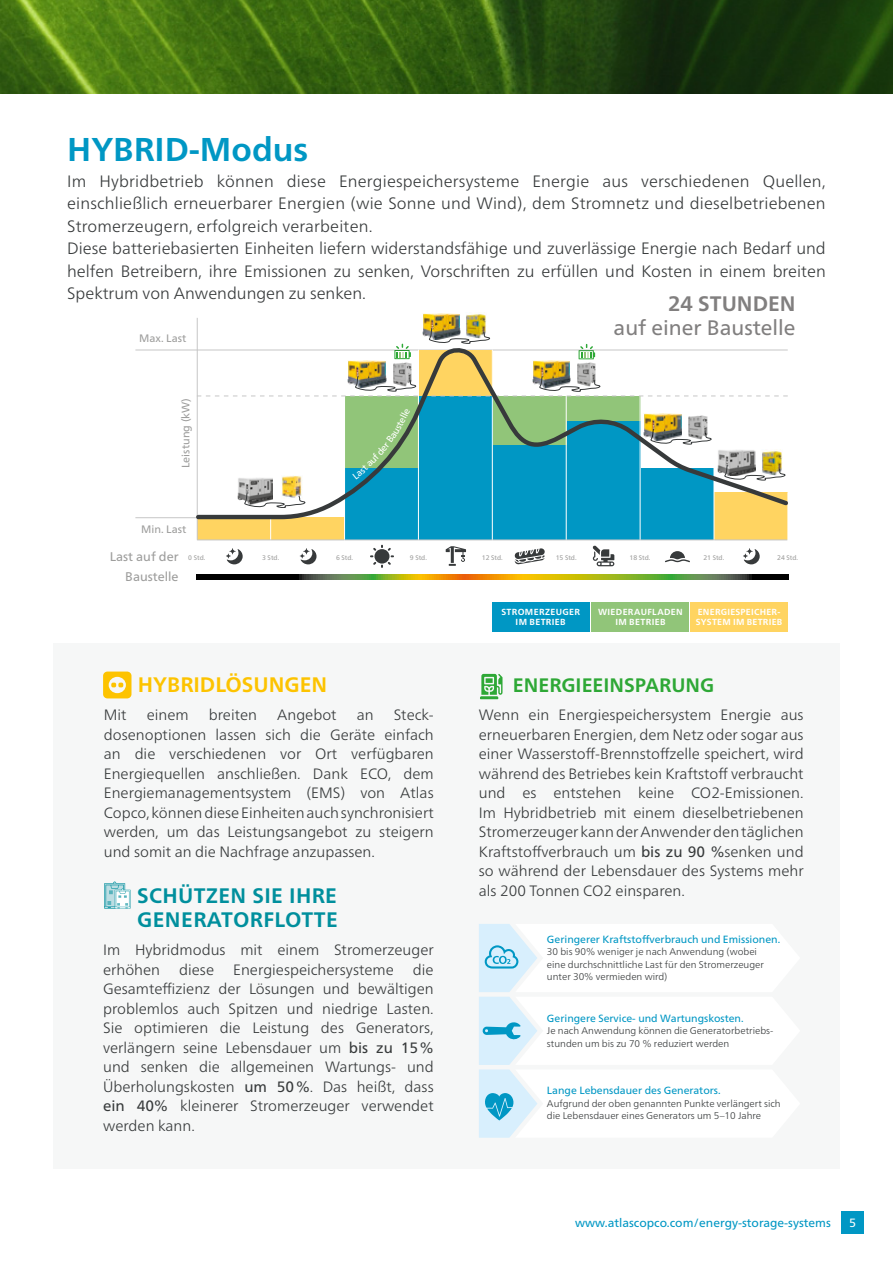
<style>
.page{position:relative;width:893px;height:1263px;background:#fff}
.page>*{position:absolute;margin:0;border:0;box-sizing:border-box;transform-origin:0 0}
.t1{font:700 33px "Neue Frutiger World";color:#0097c4}
.t2{font:700 21px/24px "Neue Frutiger World";letter-spacing:.02em;color:#008f9d}
.t3{font:21px "Neue Frutiger World";color:#817f7f}
.t4{font:700 21px "Neue Frutiger World";color:#fdc300}
.t5{font:700 21px "Neue Frutiger World";color:#817f7f}
.t6{font:700 19.5px "Neue Frutiger World";color:#2ea836}
.t7{font:300 16.5px/22.5px "Neue Frutiger World";color:#373a3b}
.t8{font:300 15px/19.5px "Neue Frutiger World";color:#373a3b;text-align:justify}
.t9{font:12.6px "Neue Frutiger World";color:#9d9d9c}
.t10{font:12px "Neue Frutiger World";color:#0097c4}
.t11{font:12px "Neue Frutiger World";color:#fff}
.t12{font:10.8px "Neue Frutiger World";color:#9d9d9c}
.t13{font:10.5px "Neue Frutiger World";color:#0097c4}
.t14{font:300 9.75px/12.6px "Neue Frutiger World";color:#373a3b}
.t15{font:700 8.85px/10.4px "Neue Frutiger World";letter-spacing:.035em;color:#fff;text-align:center}
.t16{font:6.6px "Neue Frutiger World";color:#9d9d9c}
.s1{font-weight:400}
</style>
<div class="page">
<div style="left:841px;top:1211px;width:23px;height:23px;background:#0097c4"></div>
<div style="left:53px;top:643px;width:787px;height:526px;background:#f6f7f7"></div>
<img style="left:0;top:0;width:893px;height:94px">
<hr style="left:135px;top:350px;width:653px;height:1px;background:#c6c6c6">
<img style="left:466px;top:314px;width:21px;height:14px">
<img style="left:422px;top:313px;width:38px;height:24px">
<svg style="left:429px;top:328px;width:62px;height:13px"></svg>
<svg style="left:197px;top:574px;width:591px;height:6px;background:#78751b"></svg>
<hr style="left:135px;top:517px;width:653px;height:1px;background:#c6c6c6">
<div style="left:197px;top:518px;width:74px;height:22px;background:#ffd461"></div>
<div style="left:271px;top:518px;width:74px;height:22px;background:#ffd461"></div>
<div style="left:714px;top:492px;width:74px;height:48px;background:#ffd461"></div>
<div style="left:345px;top:468px;width:74px;height:72px;background:#0097c4"></div>
<div style="left:493px;top:445px;width:74px;height:95px;background:#0097c4"></div>
<div style="left:567px;top:420px;width:73px;height:120px;background:#0097c4"></div>
<div style="left:640px;top:468px;width:74px;height:72px;background:#0097c4"></div>
<div style="left:419px;top:396px;width:74px;height:144px;background:#0097c4"></div>
<hr style="left:197px;top:318px;width:1px;height:222px;background:#c6c6c6">
<hr style="left:344px;top:396px;width:1px;height:144px;background:#fff">
<hr style="left:418px;top:350px;width:1px;height:190px;background:#fff">
<hr style="left:492px;top:350px;width:1px;height:190px;background:#fff">
<hr style="left:566px;top:396px;width:1px;height:144px;background:#fff">
<hr style="left:640px;top:396px;width:1px;height:144px;background:#fff">
<hr style="left:714px;top:468px;width:1px;height:72px;background:#fff">
<hr style="left:197px;top:540px;width:591px;height:1px;background:#c6c6c6">
<svg style="left:300px;top:548px;width:16px;height:16px"></svg>
<svg style="left:226px;top:548px;width:17px;height:16px"></svg>
<svg style="left:743px;top:548px;width:17px;height:16px"></svg>
<svg style="left:514px;top:548px;width:31px;height:16px"></svg>
<svg style="left:665px;top:551px;width:25px;height:11px"></svg>
<svg style="left:370px;top:545px;width:24px;height:23px"></svg>
<svg style="left:446px;top:546px;width:20px;height:20px"></svg>
<svg style="left:592px;top:545px;width:22px;height:21px"></svg>
<svg style="left:270px;top:521px;width:1px;height:20px"></svg>
<svg style="left:194px;top:341px;width:594px;height:180px"></svg>
<div style="left:492px;top:602px;width:97px;height:29px;background:#0097c4"></div>
<div style="left:592px;top:602px;width:97px;height:29px;background:#91c579"></div>
<div style="left:690px;top:602px;width:98px;height:29px;background:#ffd461"></div>
<svg style="left:480px;top:674px;width:22px;height:25px"></svg>
<svg style="left:103px;top:671px;width:28px;height:27px"></svg>
<svg style="left:104px;top:881px;width:27px;height:28px"></svg>
<svg style="left:479px;top:924px;width:58px;height:214px"></svg>
<svg style="left:352px;top:408px;width:58px;height:71px;background:#76b47e"></svg>
<h1 class="t1" style="left:67px;top:120px;width:243px">HYBRID-Modus</h1>
<p class="t7" style="left:67px;top:170px;width:760px">Im Hybridbetrieb können diese Energiespeichersysteme Energie aus verschiedenen Quellen, einschließlich erneuerbarer Energien (wie Sonne und Wind), dem Stromnetz und dieselbetriebenen Stromerzeugern, erfolgreich verarbeiten.<br>Diese batteriebasierten Einheiten liefern widerstandsfähige und zuverlässige Energie nach Bedarf und helfen Betreibern, ihre Emissionen zu senken, Vorschriften zu erfüllen und Kosten in einem breiten Spektrum von Anwendungen zu senken.</p>
<p class="t12" style="left:139px;top:329px;width:49px">Max. Last</p>
<h2 class="t5" style="left:668px;top:285px;width:129px">24 STUNDEN</h2>
<h2 class="t3" style="left:614px;top:311px;width:184px">auf einer Baustelle</h2>
<p class="t12" style="left:177px;top:468px;width:71px;rotate:-90deg">Leistung (kW)</p>
<p class="t12" style="left:141px;top:521px;width:47px">Min. Last</p>
<p class="t9" style="left:110px;top:547px;width:70px">Last auf der</p>
<p class="t16" style="left:262px;top:552px;width:19px">3 Std.</p>
<p class="t16" style="left:336px;top:552px;width:19px">6 Std.</p>
<p class="t16" style="left:410px;top:552px;width:19px">9 Std.</p>
<p class="t16" style="left:482px;top:552px;width:22px">12 Std.</p>
<p class="t16" style="left:556px;top:552px;width:22px">15 Std.</p>
<p class="t16" style="left:629px;top:552px;width:22px">18 Std.</p>
<p class="t16" style="left:703px;top:552px;width:22px">21 Std.</p>
<p class="t16" style="left:777px;top:552px;width:22px">24 Std.</p>
<p class="t9" style="left:125px;top:566px;width:55px">Baustelle</p>
<p class="t16" style="left:188px;top:552px;width:19px">0 Std.</p>
<h2 class="t4" style="left:138px;top:666px;width:191px">HYBRIDLÖSUNGEN</h2>
<p class="t8" style="left:104px;top:705px;width:331px;text-indent:290px">Steck&shy;dosenoptionen lassen sich die Geräte einfach an die verschiedenen vor Ort verfügbaren Energiequellen anschließen. Dank ECO, dem Energiemanagementsystem (EMS) von Atlas Copco, können diese Einheiten auch synchronisiert werden, um das Leistungsangebot zu steigern und somit an die Nachfrage anzupassen.</p>
<p class="t8" style="left:104px;top:705px;width:24px">Mit</p>
<p class="t8" style="left:147px;top:705px;width:43px">einem</p>
<p class="t8" style="left:209px;top:705px;width:50px">breiten</p>
<p class="t8" style="left:277px;top:705px;width:61px">Angebot</p>
<p class="t8" style="left:357px;top:705px;width:18px">an</p>
<h2 class="t2" style="left:137px;top:884px;width:202px">SCHÜTZEN SIE IHRE<br>GENERATORFLOTTE</h2>
<p class="t8" style="left:103px;top:940px;width:332px">Im Hybridmodus mit einem Stromerzeuger erhöhen</p>
<p class="t8" style="left:103px;top:960px;width:332px;text-indent:310px">die Gesamteffizienz der Lösungen und bewältigen problemlos auch Spitzen und niedrige Lasten.<br>Sie optimieren die Leistung des Generators, verlängern seine Lebensdauer um <span class="s1">bis zu 15% </span>und senken die allgemeinen Wartungs- und Überholungskosten <span class="s1">um 50%</span>. Das heißt, dass <span class="s1">ein 40%</span> kleinerer Stromerzeuger verwendet werden kann.</p>
<p class="t8" style="left:179px;top:960px;width:36px">diese</p>
<p class="t8" style="left:233px;top:960px;width:162px">Energiespeichersysteme</p>
<p class="t15" style="left:501px;top:607px;width:80px">STROMERZEUGER<br>IM BETRIEB</p>
<p class="t15" style="left:598px;top:607px;width:86px">WIEDERAUFLADEN<br>IM BETRIEB</p>
<p class="t15" style="left:696px;top:607px;width:88px;text-align:left">ENERGIESPEICHER-<br>SYSTEM IM BETRIEB</p>
<h3 class="t6" style="left:513px;top:668px;width:203px">ENERGIEEINSPARUNG</h3>
<p class="t8" style="left:479px;top:705px;width:326px">Wenn ein Energiespeichersystem Energie aus erneuerbaren Energien, dem Netz oder sogar aus einer Wasserstoff-Brennstoffzelle speichert, wird während des Betriebes kein Kraftstoff verbraucht und es entstehen keine CO2-Emissionen.<br>Im Hybridbetrieb mit einem dieselbetriebenen Stromerzeuger kann der Anwender den täglichen Kraftstoffverbrauch um <span class="s1">bis zu 90 %</span>senken und so während der Lebensdauer des Systems mehr als 200 Tonnen CO2 einsparen.</p>
<p class="t13" style="left:547px;top:931px;width:235px">Geringerer Kraftstoffverbrauch und Emissionen.</p>
<p class="t14" style="left:547px;top:945px;width:219px">30 bis 90% weniger je nach Anwendung (wobei eine durchschnittliche Last für den Stromerzeuger unter 30% vermieden wird)</p>
<p class="t13" style="left:547px;top:1010px;width:198px">Geringere Service- und Wartungskosten.</p>
<p class="t14" style="left:547px;top:1024px;width:228px">Je nach Anwendung können die Generatorbetriebs&shy;stunden um bis zu 70 % reduziert werden</p>
<p class="t13" style="left:547px;top:1082px;width:175px">Lange Lebensdauer des Generators.</p>
<p class="t14" style="left:547px;top:1097px;width:235px">Aufgrund der oben genannten Punkte verlängert sich die Lebensdauer eines Generators um 5–10 Jahre</p>
<p class="t10" style="left:575px;top:1213px;width:257px">www.atlascopco.com/energy-storage-systems</p>
<p class="t11" style="left:849px;top:1214px;width:8px">5</p>
</div>
